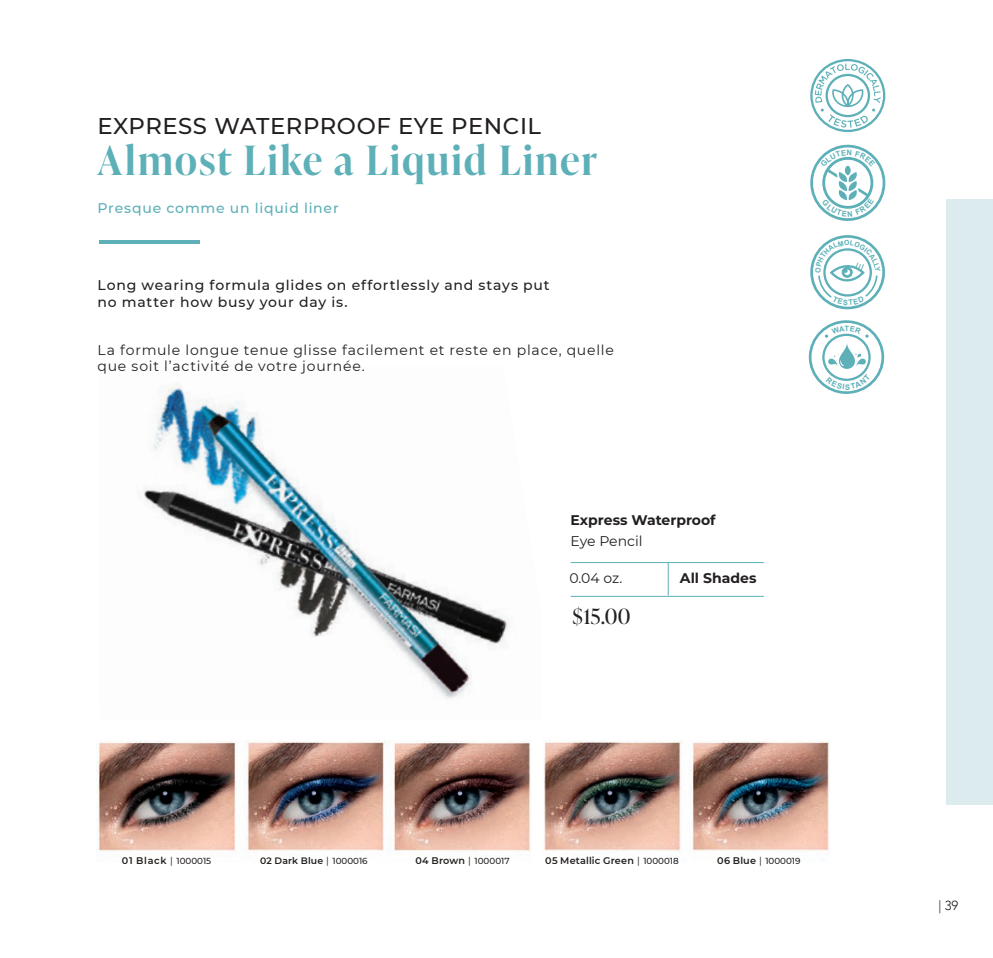
<style>
.page{position:relative;width:993px;height:958px;background:#fff}
.page>*{position:absolute;margin:0;border:0;box-sizing:border-box;transform-origin:0 0}
.t1{font:600 40.25px "Ivy Presto Display";letter-spacing:.045em;color:#5db0b8}
.t2{font:500 22.75px "Montserrat";letter-spacing:.025em;color:#231f20}
.t3{font:21px "Ivy Presto Display";color:#231f20}
.t4{font:14px/16.8px "Montserrat";letter-spacing:.055em;color:#231f20}
.t5{font:500 14px/16.8px "Montserrat";letter-spacing:.055em;color:#231f20}
.t6{font:700 14px "Montserrat";color:#231f20}
.t7{font:500 14px "Montserrat";letter-spacing:.055em;color:#5db0b8}
.t8{font:14px "Montserrat";color:#231f20}
.t9{font:300 13.12px "Avenir";color:#231f20}
.t10{font:600 9.62px "Montserrat";letter-spacing:.02em;color:#231f20}
.t11{font:600 9.28px "Montserrat";letter-spacing:.02em;color:#231f20}
.t12{font:500 8.75px "Montserrat";color:#231f20}
.t13{font:700 7px "Arial";color:#5db0b8}
.s1{font-weight:400}
.s2{font-weight:500;font-size:8.75px}
.s3{font-weight:400;font-size:9.62px}
.s4{font-weight:600;font-size:9.62px}
</style>
<div class="page">
<hr style="left:99px;top:240px;width:101px;height:4px;background:#5db0b8">
<img style="left:96px;top:740px;width:734px;height:113px">
<hr style="left:570px;top:562px;width:193px;height:1px;background:#5db0b8">
<hr style="left:570px;top:596px;width:193px;height:1px;background:#5db0b8">
<hr style="left:667px;top:562px;width:1px;height:33px;background:#5db0b8">
<img style="left:143px;top:383px;width:366px;height:316px">
<div style="left:945px;top:200px;width:47px;height:605px;background:#dcebed"></div>
<div style="left:810px;top:59px;width:75px;height:73px;border:2px solid #5db0b8;border-radius:50%"></div>
<svg style="left:814px;top:64px;width:66px;height:63px"></svg>
<svg style="left:810px;top:145px;width:75px;height:76px"></svg>
<svg style="left:808px;top:320px;width:75px;height:74px"></svg>
<svg style="left:810px;top:235px;width:74px;height:74px"></svg>
<h2 class="t2" style="left:97px;top:110px;width:445px">EXPRESS WATERPROOF EYE PENCIL</h2>
<h1 class="t1" style="left:97px;top:131px;width:501px">Almost Like a Liquid Liner</h1>
<p class="t7" style="left:97px;top:198px;width:243px">Presque comme un liquid liner</p>
<p class="t5" style="left:97px;top:276px;width:453px">Long wearing formula glides on effortlessly and stays put no matter how busy your day is.</p>
<p class="t4" style="left:97px;top:341px;width:517px">La formule longue tenue glisse facilement et reste en place, quelle que soit l’activité de votre journée.</p>
<p class="t6" style="left:570px;top:509px;width:146px">Express Waterproof</p>
<p class="t8" style="left:570px;top:531px;width:73px">Eye Pencil</p>
<p class="t4" style="left:569px;top:568px;width:54px">0.04 oz.</p>
<p class="t6" style="left:679px;top:567px;width:78px">All Shades</p>
<h3 class="t3" style="left:572px;top:601px;width:60px">$15.00</h3>
<p class="t13" style="left:843px;top:238px;width:7px">O</p>
<p class="t10" style="left:122px;top:853px;width:91px">01 Black <span class="s1">|</span> <span class="s2">1000015</span></p>
<p class="t11" style="left:260px;top:853px;width:109px">02 Dark Blue <span class="s3">|</span> <span class="s2">1000016</span></p>
<p class="t10" style="left:415px;top:853px;width:95px">04 Brown <span class="s1">|</span> <span class="s2">1000017</span></p>
<p class="t10" style="left:545px;top:853px;width:135px">05 Metallic Green <span class="s1">|</span> <span class="s2">1000018</span></p>
<p class="t12" style="left:717px;top:854px;width:85px"><span class="s4">06 Blue</span> <span class="s3">|</span> 1000019</p>
<p class="t9" style="left:938px;top:897px;width:21px">| 39</p>
</div>
